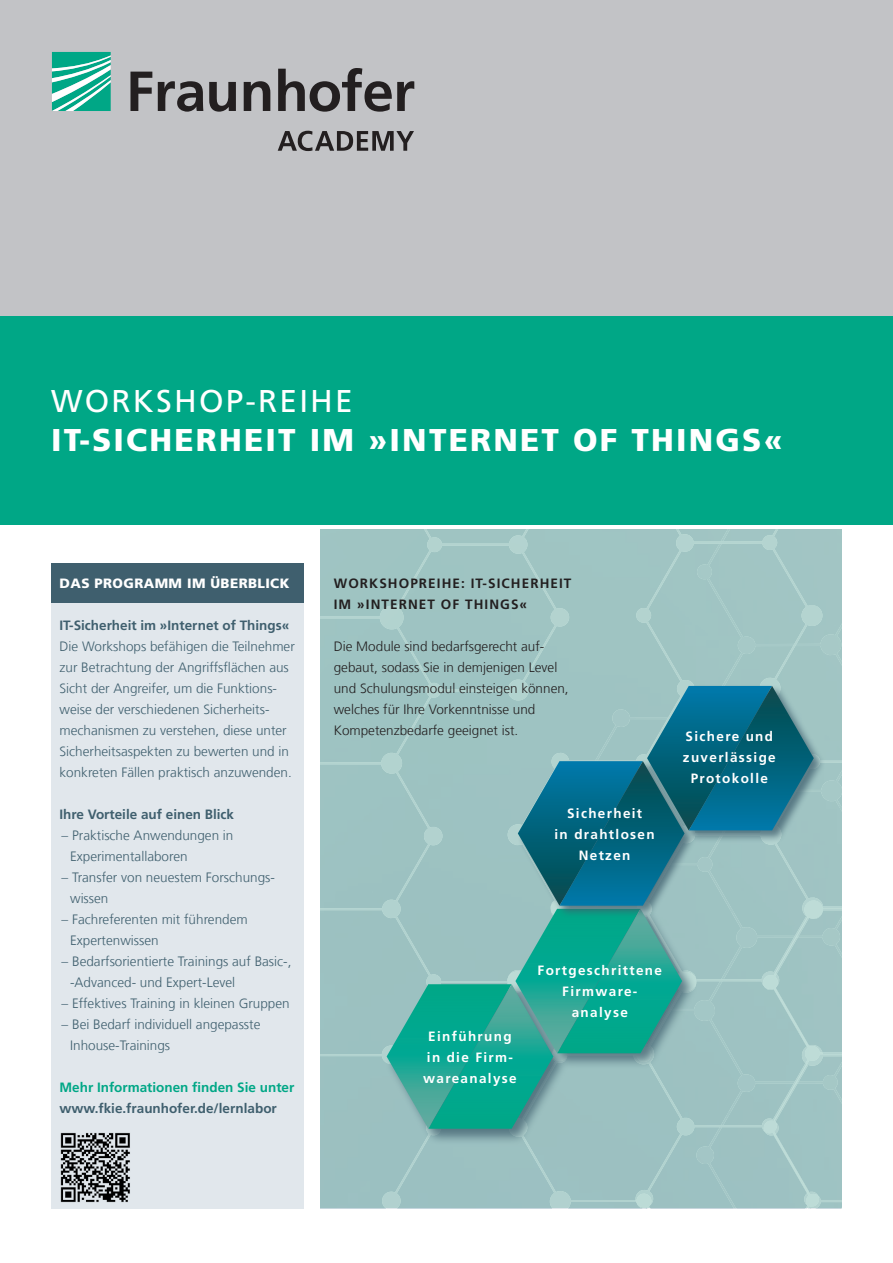
<style>
.page{position:relative;width:893px;height:1263px;background:#fff}
.page>*{position:absolute;margin:0;border:0;box-sizing:border-box;transform-origin:0 0}
._00_Titel{font:900 31.5px "Frutiger LT Com";letter-spacing:.07em;color:#fff}
._00_Titel-2{font:31.5px "Frutiger LT Com";letter-spacing:.07em;color:#fff}
._06_Fließtext_englis{font:300 13.5px/21px "Frutiger LT Com";color:#3f5f6e}
._06_Fließtext_englis-2{font:300 13.5px/21px "Frutiger LT Com";color:#231f20}
._04_Einleitungstext{font:700 13.5px/21px "Frutiger LT Com";letter-spacing:.1em;color:#fff;text-align:center}
._06_Fließtext_englis-3{font:700 13.5px "Frutiger LT Com";color:#3f5f6e}
._04_Einleitungstext-2{font:700 13.5px "Frutiger LT Com";letter-spacing:.08em;color:#231f20}
._06_Fließtext_englis-4{font:700 13.5px "Frutiger LT Com";letter-spacing:.1em;color:#fff}
._07_Zwischenüberschr{font:700 13.5px "Frutiger LT Com";color:#00a786}
._03_Standardüberschr{font:900 13.5px "Frutiger LT Com";letter-spacing:.03em;color:#fff}
</style>
<div class="page">
<div style="left:809px;top:529px;width:33px;height:375px;background:#a1c5c4"></div>
<div style="left:320px;top:529px;width:188px;height:107px;background:#9fc4c2"></div>
<div style="left:320px;top:1034px;width:273px;height:174px;background:#9cc0c1"></div>
<div style="left:320px;top:636px;width:188px;height:99px;background:#9ec3c2"></div>
<img style="left:814px;top:904px;width:28px;height:4px">
<img style="left:593px;top:908px;width:249px;height:300px">
<div style="left:508px;top:529px;width:301px;height:157px;background:#9fc4c3"></div>
<div style="left:385px;top:982px;width:184px;height:163px;background:#3f5f6e;opacity:.75"></div>
<div style="left:646px;top:684px;width:180px;height:159px;background:#3f5f6e;opacity:.75"></div>
<svg style="left:387px;top:686px;width:427px;height:443px;background:#63aaab"></svg>
<div style="left:0;top:315px;width:893px;height:210px;background:#00a786"></div>
<div style="left:0;top:0;width:893px;height:315px;background:#c2c3c6"></div>
<svg style="left:52px;top:52px;width:59px;height:59px;background:#4bbfa8"></svg>
<svg style="left:130px;top:68px;width:284px;height:44px"></svg>
<svg style="left:278px;top:131px;width:136px;height:20px"></svg>
<div style="left:51px;top:584px;width:252px;height:624px;background:#e1e7ec"></div>
<div style="left:51px;top:563px;width:252px;height:39px;background:#3f5f6e"></div>
<img style="left:60px;top:1132px;width:70px;height:71px">
<p class="_00_Titel-2" style="left:51px;top:383px;width:303px">WORKSHOP-REIHE</p>
<p class="_00_Titel" style="left:51px;top:421px;width:733px">IT-SICHERHEIT IM »INTERNET OF THINGS«</p>
<p class="_03_Standardüberschr" style="left:60px;top:575px;width:231px">DAS PROGRAMM IM ÜBERBLICK</p>
<p class="_06_Fließtext_englis-3" style="left:60px;top:617px;width:231px">IT-Sicherheit im »Internet of Things«</p>
<p class="_06_Fließtext_englis" style="left:60px;top:636px;width:237px">Die Workshops befähigen die Teilnehmer zur Betrachtung der Angriffsflächen aus Sicht der Angreifer, um die Funktions&shy;weise der verschiedenen Sicherheits&shy;mechanismen zu verstehen, diese unter Sicherheitsaspekten zu bewerten und in konkreten Fällen praktisch anzuwenden.</p>
<p class="_06_Fließtext_englis-3" style="left:60px;top:806px;width:176px">Ihre Vorteile auf einen Blick</p>
<p class="_06_Fließtext_englis" style="left:70px;top:825px;width:165px;text-indent:-9px">– Praktische Anwendungen in<br>Experimentallaboren</p>
<p class="_06_Fließtext_englis" style="left:70px;top:867px;width:206px;text-indent:-9px">– Transfer von neuestem Forschungs&shy;wissen</p>
<p class="_06_Fließtext_englis" style="left:70px;top:909px;width:179px;text-indent:-9px">– Fachreferenten mit führendem<br>Expertenwissen</p>
<p class="_06_Fließtext_englis" style="left:70px;top:951px;width:223px;text-indent:-9px">– Bedarfsorientierte Trainings auf Basic-, -Advanced- und Expert-Level</p>
<p class="_06_Fließtext_englis" style="left:62px;top:993px;width:230px">– Effektives Training in kleinen Gruppen</p>
<p class="_06_Fließtext_englis" style="left:70px;top:1014px;width:192px;text-indent:-9px">– Bei Bedarf individuell angepasste<br>Inhouse-Trainings</p>
<p class="_07_Zwischenüberschr" style="left:60px;top:1079px;width:236px">Mehr Informationen finden Sie unter</p>
<p class="_06_Fließtext_englis-3" style="left:60px;top:1100px;width:219px">www.fkie.fraunhofer.de/lernlabor</p>
<p class="_04_Einleitungstext-2" style="left:334px;top:575px;width:239px">WORKSHOPREIHE: IT-SICHERHEIT</p>
<p class="_04_Einleitungstext-2" style="left:334px;top:596px;width:195px">IM »INTERNET OF THINGS«</p>
<p class="_06_Fließtext_englis-2" style="left:334px;top:636px;width:236px">Die Module sind bedarfsgerecht auf&shy;gebaut, sodass Sie in demjenigen Level und Schulungsmodul einsteigen können, welches für Ihre Vorkenntnisse und Kompetenzbedarfe geeignet ist.</p>
<p class="_04_Einleitungstext" style="left:554px;top:802px;width:102px">Sicherheit<br>in drahtlosen<br>Netzen</p>
<p class="_06_Fließtext_englis-4" style="left:686px;top:729px;width:89px">Sichere und</p>
<p class="_06_Fließtext_englis-4" style="left:683px;top:750px;width:94px">zuverlässige</p>
<p class="_06_Fließtext_englis-4" style="left:691px;top:771px;width:79px">Protokolle</p>
<p class="_04_Einleitungstext" style="left:428px;top:1025px;width:85px">Einführung</p>
<p class="_04_Einleitungstext" style="left:423px;top:1046px;width:95px;text-align:left">in die Firm&shy;wareanalyse</p>
<p class="_04_Einleitungstext" style="left:538px;top:960px;width:126px">Fortgeschrittene<br>Firmware&shy;analyse</p>
</div>
